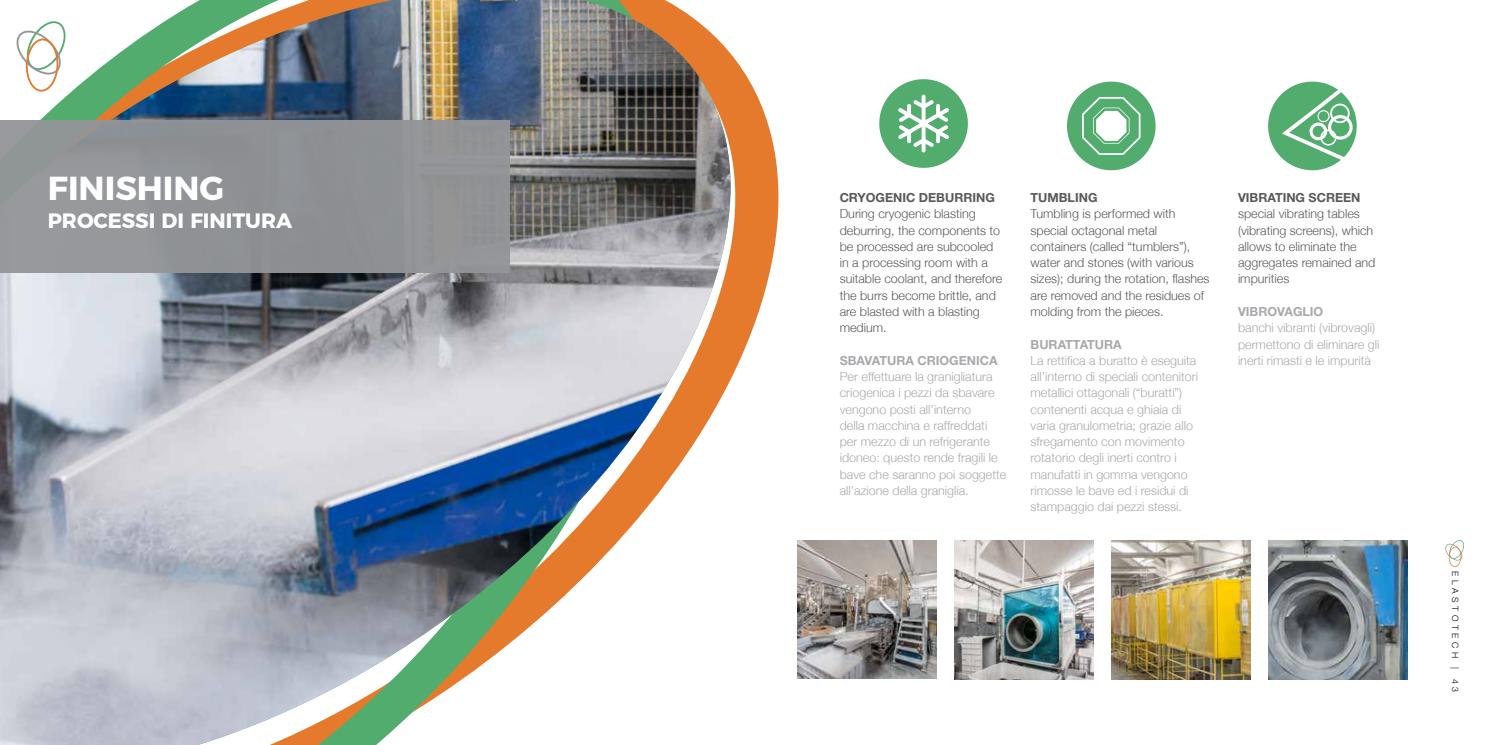
<style>
.page{position:relative;width:1489px;height:745px;background:#fff}
.page>*{position:absolute;margin:0;border:0;box-sizing:border-box;transform-origin:0 0}
.t1{font:700 33.25px "Montserrat";color:#fff}
.t2{font:700 20.75px "Montserrat";color:#fff}
.t3{font:300 12.5px/16.2px "Helvetica Neue";color:#a7a9ac}
.t4{font:300 12.5px/16.2px "Helvetica Neue";color:#58595b}
.t5{font:700 12.5px "Helvetica Neue LT Std";color:#58595b}
.t6{font:700 12.5px "Helvetica Neue LT Std";color:#a7a9ac}
.t7{font:300 8.75px "Helvetica Neue LT Std";letter-spacing:.4em;color:#000}
</style>
<div class="page">
<svg style="left:1445px;top:540px;width:19px;height:26px"></svg>
<img style="left:797px;top:540px;width:139px;height:138px">
<img style="left:954px;top:540px;width:139px;height:138px">
<img style="left:1111px;top:540px;width:139px;height:138px">
<img style="left:1268px;top:540px;width:138px;height:138px">
<svg style="left:1067px;top:81px;width:89px;height:90px"></svg>
<svg style="left:879px;top:79px;width:89px;height:89px"></svg>
<svg style="left:731px;top:54px;width:48px;height:325px;fill:#e57a2d"></svg>
<img style="left:0;top:0;width:731px;height:744px">
<div style="left:0;top:120px;width:509px;height:152px;background:#939598"></div>
<svg style="left:1268px;top:81px;width:89px;height:90px"></svg>
<h1 class="t1" style="left:48px;top:161px;width:178px">FINISHING</h1>
<h2 class="t2" style="left:48px;top:204px;width:246px">PROCESSI DI FINITURA</h2>
<p class="t5" style="left:839px;top:190px;width:157px">CRYOGENIC DEBURRING</p>
<p class="t4" style="left:839px;top:205px;width:164px">During cryogenic blasting deburring, the components to be processed are subcooled in a processing room with a suitable coolant, and therefore the burrs become brittle, and are blasted with a blasting medium.</p>
<p class="t6" style="left:839px;top:352px;width:159px">SBAVATURA CRIOGENICA</p>
<p class="t3" style="left:839px;top:368px;width:168px">Per effettuare la granigliatura criogenica i pezzi da sbavare vengono posti all’interno<br>della macchina e raffreddati per mezzo di un refrigerante idoneo: questo rende fragili le bave che saranno poi soggette all’azione della graniglia.</p>
<p class="t5" style="left:1030px;top:190px;width:68px">TUMBLING</p>
<p class="t4" style="left:1030px;top:205px;width:180px">Tumbling is performed with special octagonal metal containers (called “tumblers”), water and stones (with various sizes); during the rotation, flashes are removed and the residues of molding from the pieces.</p>
<p class="t6" style="left:1030px;top:336px;width:93px">BURATTATURA</p>
<p class="t3" style="left:1030px;top:352px;width:169px">La rettifica a buratto è eseguita all’interno di speciali contenitori metallici ottagonali (“buratti”) contenenti acqua e ghiaia di varia granulometria; grazie allo sfregamento con movimento rotatorio degli inerti contro i manufatti in gomma vengono rimosse le bave ed i residui di stampaggio dai pezzi stessi.</p>
<p class="t5" style="left:1237px;top:190px;width:124px">VIBRATING SCREEN</p>
<p class="t4" style="left:1237px;top:205px;width:139px">special vibrating tables (vibrating screens), which allows to eliminate the aggregates remained and impurities</p>
<p class="t6" style="left:1237px;top:303px;width:87px">VIBROVAGLIO</p>
<p class="t3" style="left:1237px;top:319px;width:143px">banchi vibranti (vibrovagli) permettono di eliminare gli inerti rimasti e le impurità</p>
<p class="t7" style="left:1460px;top:571px;width:122px;rotate:90deg">ELASTOTECH | 43</p>
</div>
